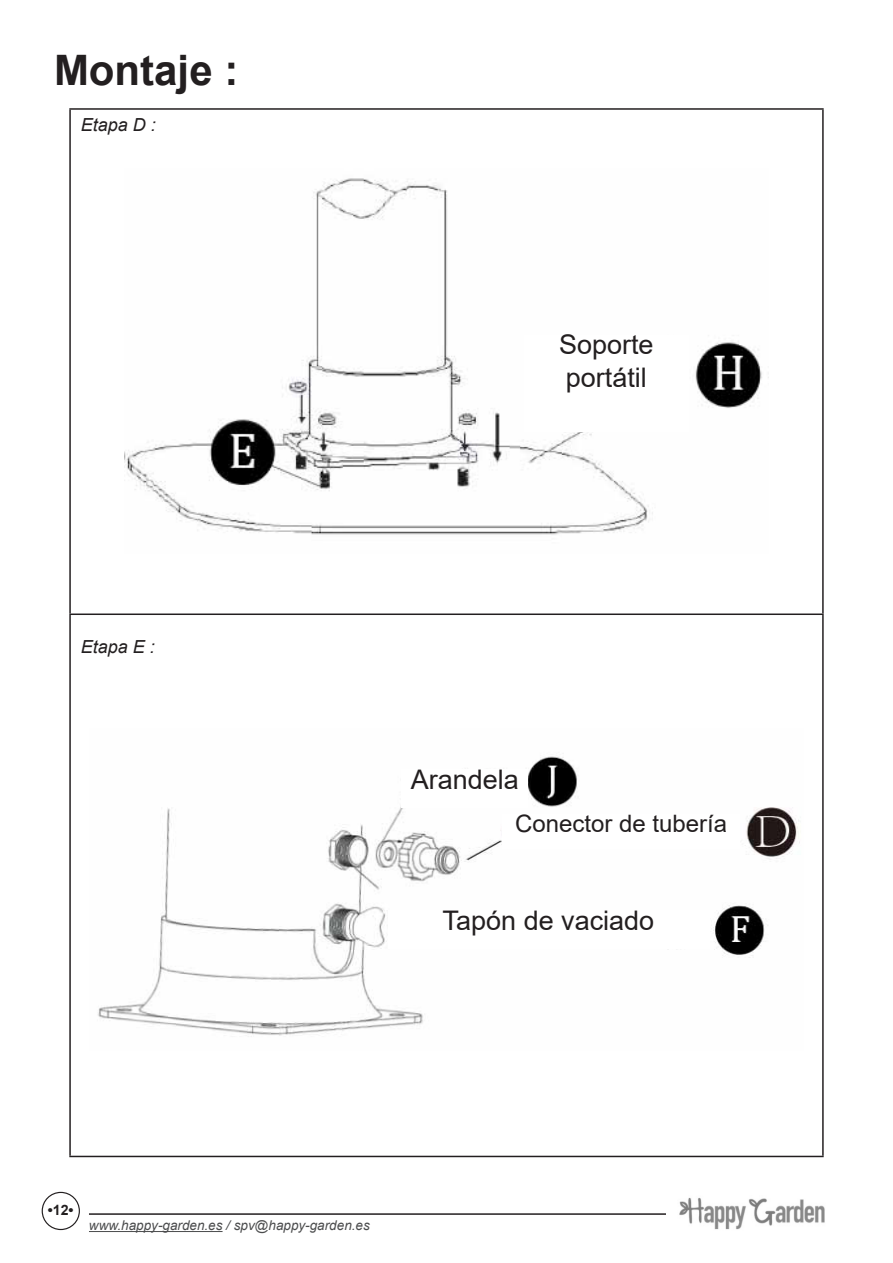
<style>
.page{position:relative;width:893px;height:1263px;background:#fff}
.page>*{position:absolute;margin:0;border:0;box-sizing:border-box;transform-origin:0 0}
.P3_4_5_6_7_TITRE{font:700 42px "Arial";color:#231f20}
.table_des_matières{font:27px/32.4px "Arial";color:#231f20}
.table_des_matières-2{font:24px "Arial";color:#231f20}
.P5_Montage_-_Etapes{font:italic 18px "Arial";color:#231f20}
.t1{font:700 14.25px "Arial";color:#231f20}
.t2{font:italic 13.5px "Arial";color:#4b4c4d}
</style>
<div class="page">
<hr style="left:89px;top:1213px;width:749px;height:2px;background:#231f20">
<hr style="left:89px;top:1231px;width:134px;height:1px;background:#4b4c4d">
<div style="left:42px;top:1192px;width:38px;height:38px;border:1px solid #231f20;border-radius:50%"></div>
<img style="left:666px;top:1197px;width:172px;height:33px">
<hr style="left:69px;top:108px;width:755px;height:2px;background:#231f20">
<hr style="left:69px;top:110px;width:2px;height:503px;background:#231f20">
<hr style="left:822px;top:110px;width:2px;height:503px;background:#231f20">
<hr style="left:69px;top:613px;width:755px;height:2px;background:#231f20">
<hr style="left:69px;top:615px;width:2px;height:541px;background:#231f20">
<hr style="left:822px;top:615px;width:2px;height:541px;background:#231f20">
<hr style="left:69px;top:1156px;width:755px;height:1px;background:#231f20">
<img style="left:124px;top:178px;width:645px;height:357px">
<img style="left:98px;top:756px;width:702px;height:281px">
<div style="left:524px;top:335px;width:165px;height:97px;background:#fff"></div>
<div style="left:401px;top:770px;width:127px;height:38px;background:#fff"></div>
<div style="left:503px;top:814px;width:237px;height:34px;background:#fff"></div>
<div style="left:388px;top:910px;width:321px;height:38px;background:#fff"></div>
<p class="P3_4_5_6_7_TITRE" style="left:54px;top:40px;width:186px">Montaje :</p>
<p class="P5_Montage_-_Etapes" style="left:81px;top:113px;width:77px">Etapa D :</p>
<p class="P5_Montage_-_Etapes" style="left:81px;top:635px;width:76px">Etapa E :</p>
<p class="table_des_matières" style="left:559px;top:328px;width:96px">Soporte portátil</p>
<p class="table_des_matières" style="left:411px;top:763px;width:110px">Arandela</p>
<p class="table_des_matières-2" style="left:515px;top:807px;width:214px">Conector de tubería</p>
<p class="table_des_matières" style="left:443px;top:904px;width:213px">Tapón de vaciado</p>
<p class="t1" style="left:48px;top:1199px;width:27px">•12•</p>
<p class="t2" style="left:89px;top:1216px;width:282px">www.happy-garden.es / spv@happy-garden.es</p>
</div>
